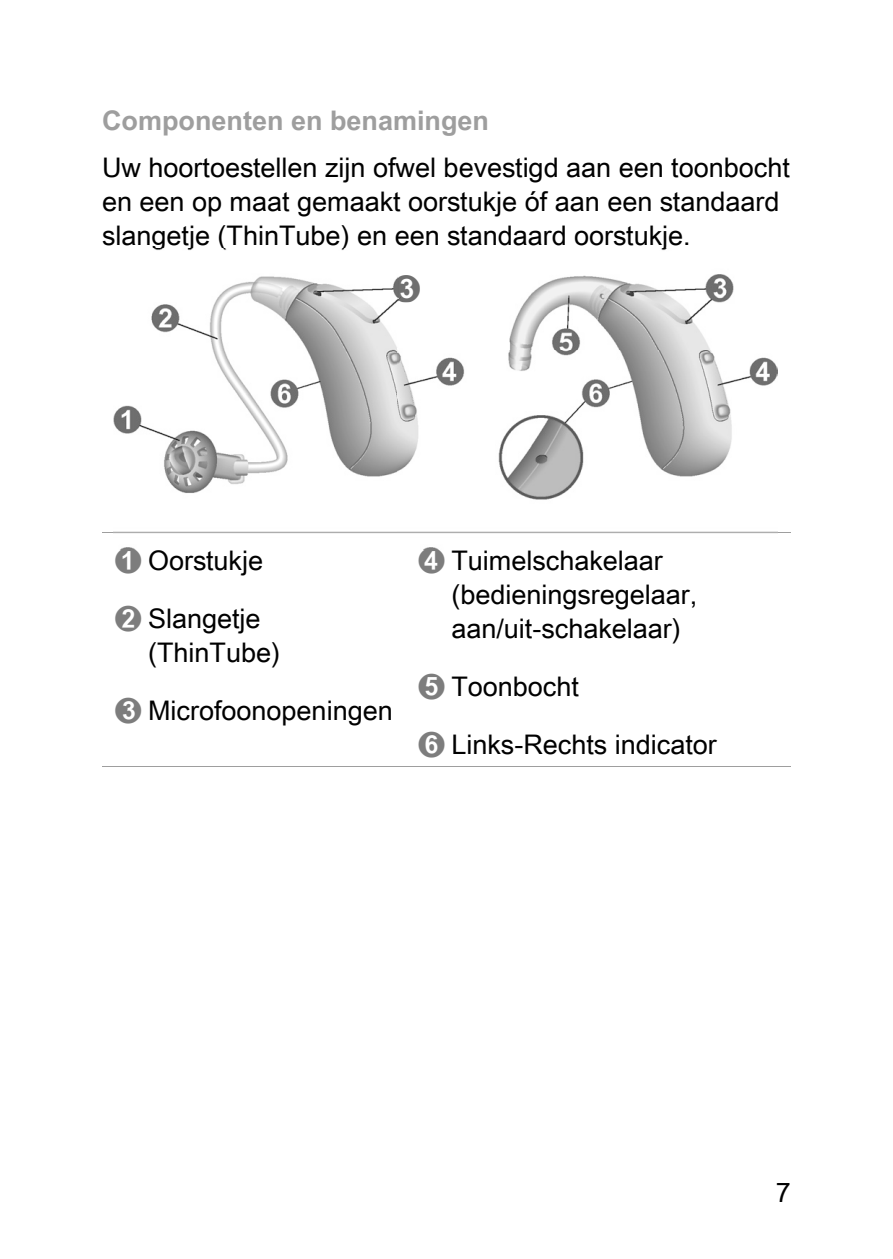
<style>
.page{position:relative;width:893px;height:1259px;background:#fff}
.page>*{position:absolute;margin:0;border:0;box-sizing:border-box;transform-origin:0 0}
.t1{font:38.4px "Arial Unicode MS";color:#6f6f6f}
.t2{font:27px/33.9px "Arial Unicode MS";color:#000}
.t3{font:700 27px "Arial Unicode MS";color:#9e9e9e}
.s1{font-size:36px;color:#7d7d7d}
</style>
<div class="page">
<hr style="left:102px;top:532px;width:303px;height:1px;background:#9e9e9e">
<hr style="left:405px;top:532px;width:386px;height:1px;background:#9e9e9e">
<hr style="left:102px;top:766px;width:303px;height:1px;background:#9e9e9e">
<hr style="left:405px;top:766px;width:386px;height:1px;background:#9e9e9e">
<img style="left:113px;top:248px;width:286px;height:302px">
<img style="left:397px;top:349px;width:380px;height:201px">
<img style="left:492px;top:248px;width:285px;height:102px">
<p class="t3" style="left:102px;top:101px;width:389px">Componenten en benamingen</p>
<p class="t2" style="left:102px;top:150px;width:689px">Uw hoortoestellen zijn ofwel bevestigd aan een toonbocht en een op maat gemaakt oorstukje óf aan een standaard slangetje (ThinTube) en een standaard oorstukje.</p>
<h1 class="t1" style="left:391px;top:260px;width:32px">➌</h1>
<p class="t2" style="left:114px;top:531px;width:151px;line-height:58.2px"><span class="s1">➊</span> Oorstukje<br><span class="s1">➋</span> Slangetje</p>
<p class="t2" style="left:114px;top:623px;width:280px;line-height:58.2px;text-indent:34px">(ThinTube)<br><span class="s1">➌</span> Microfoonopeningen</p>
<p class="t2" style="left:451px;top:543px;width:248px;text-indent:-34px"><span class="s1">➍</span> Tuimelschakelaar (bedieningsregelaar, aan/uit-schakelaar)</p>
<p class="t2" style="left:417px;top:657px;width:301px;line-height:58.2px"><span class="s1">➎</span> Toonbocht<br><span class="s1">➏</span> Links-Rechts indicator</p>
<p class="t2" style="left:776px;top:1174px;width:17px">7</p>
</div>
